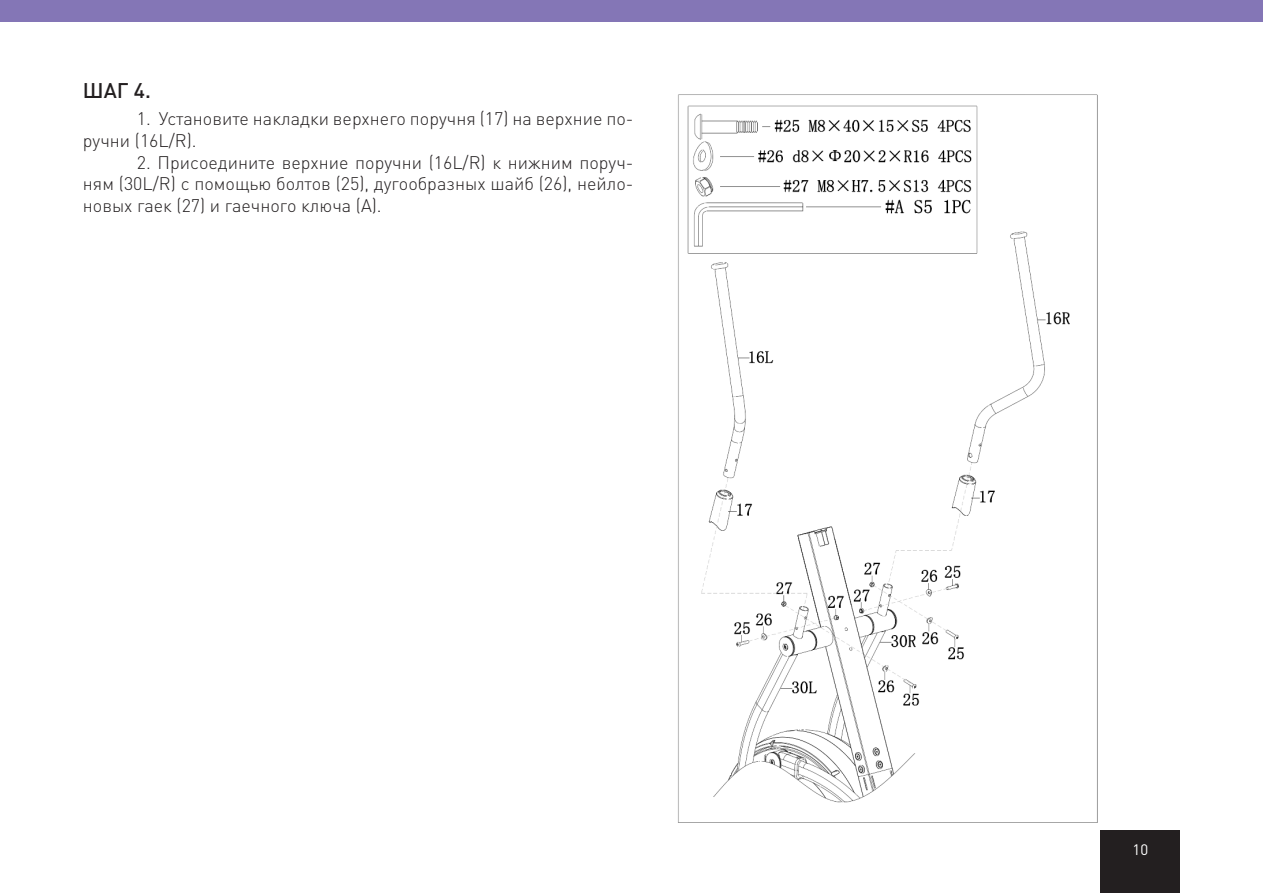
<style>
.page{position:relative;width:1263px;height:893px;background:#fff}
.page>*{position:absolute;margin:0;border:0;box-sizing:border-box;transform-origin:0 0}
.РАЗДЕЛ{font:500 21px "DIN Pro";color:#231f20}
.Обычный_текст{font:300 18px/21.6px "DIN Pro";color:#231f20}
.t1{font:15px "DIN Pro";color:#fff}
</style>
<div class="page">
<div style="left:0;top:0;width:1263px;height:21px;background:#8476b6"></div>
<div style="left:1101px;top:831px;width:79px;height:62px;background:#231f20"></div>
<img style="left:678px;top:94px;width:420px;height:729px">
<p class="РАЗДЕЛ" style="left:83px;top:76px;width:69px">ШАГ 4.</p>
<p class="Обычный_текст" style="left:83px;top:107px;width:552px;text-indent:54px">1. Установите накладки верхнего поручня (17) на верхние по&shy;ручни (16L/R).</p>
<p class="Обычный_текст" style="left:83px;top:151px;width:552px;text-align:justify;text-indent:54px">2. Присоедините верхние поручни (16L/R) к нижним поруч&shy;ням (30L/R) с помощью болтов (25), дугообразных шайб (26), нейло&shy;новых гаек (27) и гаечного ключа (А).</p>
<p class="t1" style="left:1132px;top:839px;width:17px">10</p>
</div>
